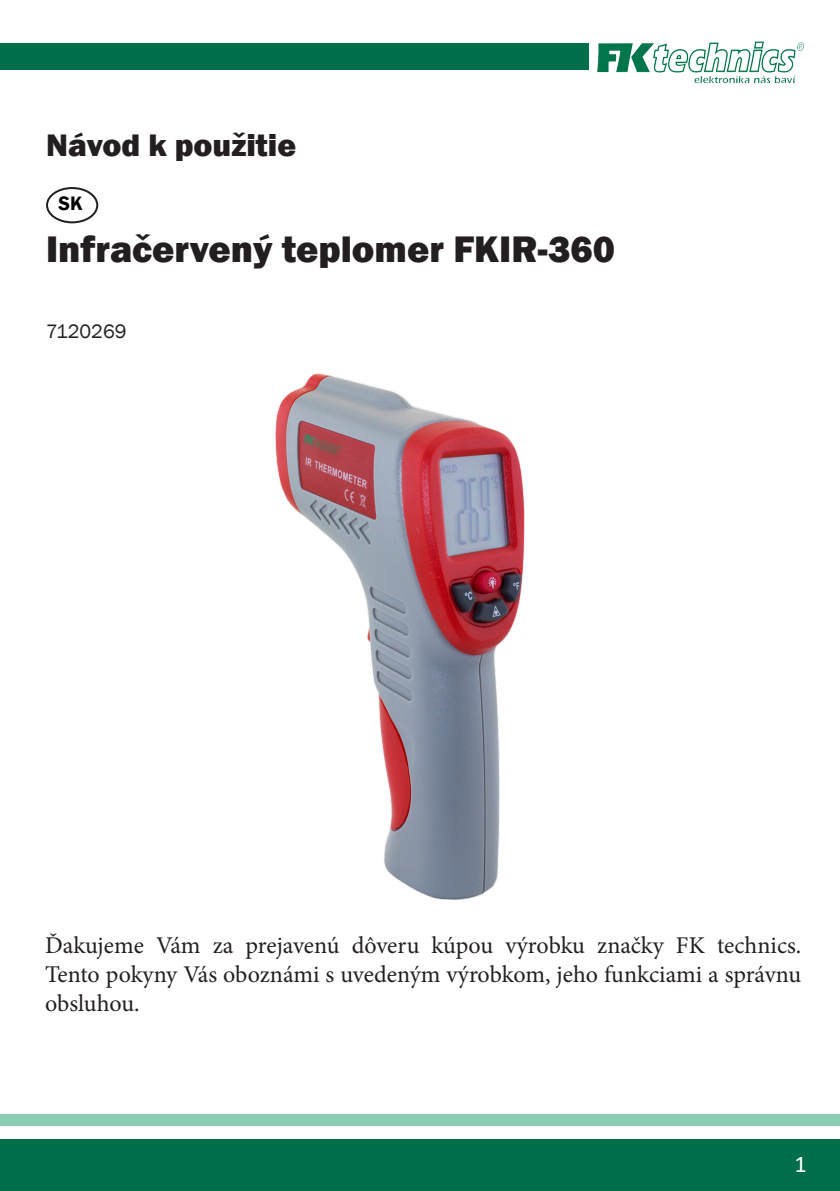
<style>
.page{position:relative;width:840px;height:1191px;background:#fff}
.page>*{position:absolute;margin:0;border:0;box-sizing:border-box;transform-origin:0 0}
.t1{font:800 38px "Franklin Gothic";color:#231f20}
.t2{font:800 32px "Franklin Gothic";color:#231f20}
.t3{font:24px/28.8px "Minion Pro";letter-spacing:-.005em;color:#231f20;text-align:justify}
.t4{font:24px "Calibri";color:#fff}
.t5{font:20px "Franklin Gothic";color:#231f20}
.popisky{font:600 20px "Franklin Gothic";color:#000}
</style>
<div class="page">
<div style="left:0;top:1140px;width:839px;height:51px;background:#006e4a"></div>
<img style="left:588px;top:41px;width:216px;height:42px">
<div style="left:0;top:44px;width:587px;height:26px;background:#006e4a"></div>
<div style="left:0;top:1114px;width:839px;height:11px;background:#89ceb4"></div>
<div style="left:46px;top:187px;width:52px;height:36px;border:2px solid #231f20;border-radius:50%"></div>
<img style="left:275px;top:373px;width:250px;height:527px">
<p class="t2" style="left:46px;top:125px;width:251px">Návod k použitie</p>
<p class="popisky" style="left:58px;top:191px;width:26px">SK</p>
<p class="t1" style="left:46px;top:225px;width:570px">Infračervený teplomer FKIR-360</p>
<p class="t5" style="left:46px;top:319px;width:82px">7120269</p>
<p class="t3" style="left:45px;top:931px;width:757px">Ďakujeme Vám za prejavenú dôveru kúpou výrobku značky FK technics.<br>Tento pokyny Vás oboznámi s uvedeným výrobkom, jeho funkciami a správnu obsluhou.</p>
<p class="t4" style="left:794px;top:1147px;width:14px">1</p>
</div>
